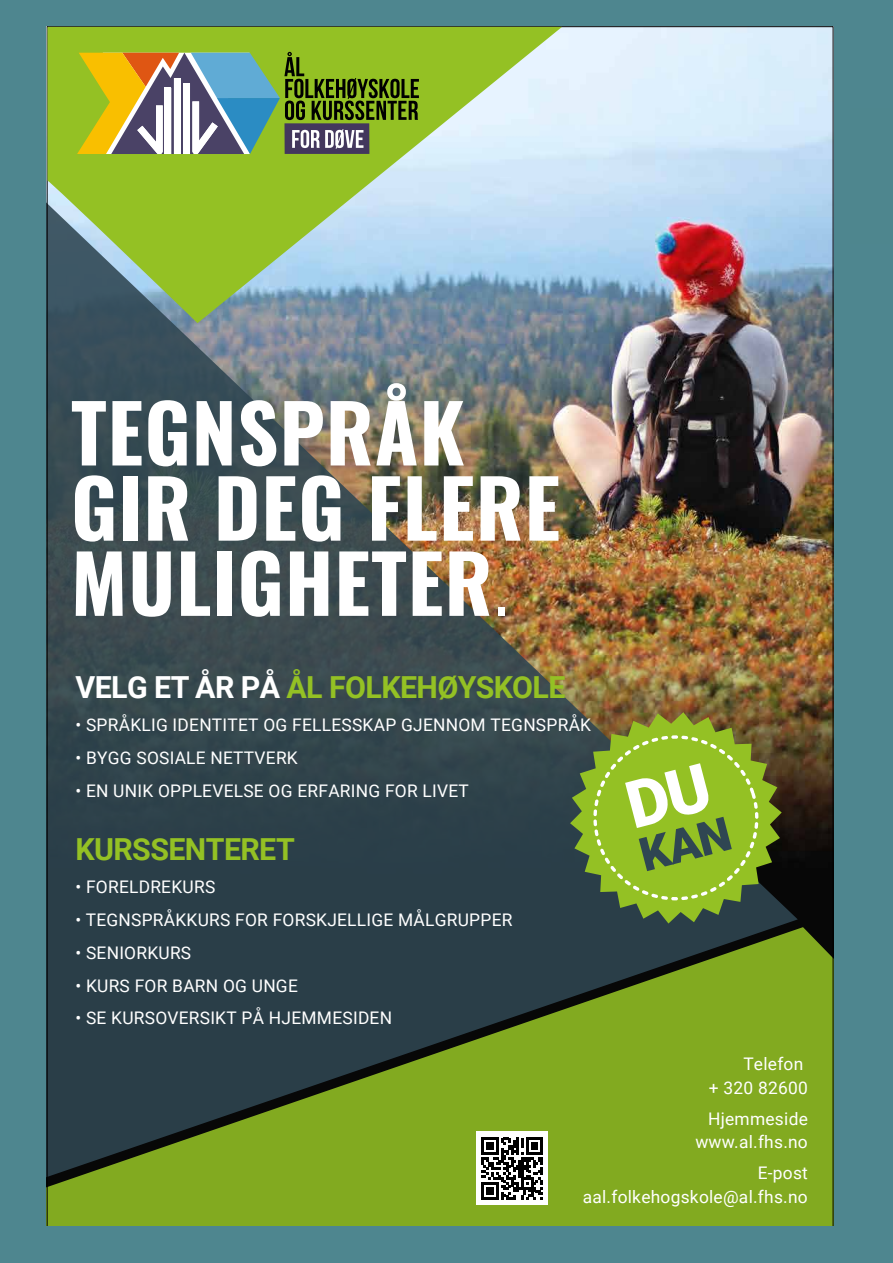
<style>
.page{position:relative;width:893px;height:1263px;background:#4e868f}
.page>*{position:absolute;margin:0;border:0;box-sizing:border-box;transform-origin:0 0}
.t1{font:700 79.5px/75.2px "Oswald";letter-spacing:.015em;color:#fff}
.t2{font:700 30.45px "Roboto";letter-spacing:-.02em;color:#94c124}
.t3{font:17.4px/23.1px "Roboto";letter-spacing:.015em;color:#fff;text-align:right}
.s1{font-weight:300}
.s2{color:#fff}
</style>
<div class="page">
<img style="left:47px;top:26px;width:786px;height:1199px">
<svg style="left:48px;top:27px;width:514px;height:296px;background:#9dc08c"></svg>
<svg style="left:77px;top:52px;width:342px;height:127px;background:#899f4e"></svg>
<div style="left:183px;top:83px;width:7px;height:71px;background:#fff"></div>
<div style="left:174px;top:78px;width:7px;height:76px;background:#fff"></div>
<div style="left:165px;top:88px;width:6px;height:66px;background:#fff"></div>
<svg style="left:570px;top:712px;width:212px;height:211px;background:#7d9c2f"></svg>
<h1 class="t1" style="left:71px;top:398px;width:491px">TEGNSPRÅK<br>GIR DEG FLERE<br>MULIGHETER<span class="s1">.</span></h1>
<h2 class="t2" style="left:75px;top:666px;width:492px"><span class="s2">VELG ET ÅR PÅ</span> ÅL FOLKEHØYSKOLE</h2>
<p class="t3" style="left:75px;top:713px;width:517px">• SPRÅKLIG IDENTITET OG FELLESSKAP GJENNOM TEGNSPRÅK</p>
<p class="t3" style="left:75px;top:745px;width:224px">• BYGG SOSIALE NETTVERK</p>
<p class="t3" style="left:75px;top:778px;width:395px">• EN UNIK OPPLEVELSE OG ERFARING FOR LIVET</p>
<h2 class="t2" style="left:75px;top:828px;width:221px">KURSSENTERET</h2>
<p class="t3" style="left:75px;top:875px;width:141px">• FORELDREKURS</p>
<p class="t3" style="left:75px;top:908px;width:439px">• TEGNSPRÅKKURS FOR FORSKJELLIGE MÅLGRUPPER</p>
<p class="t3" style="left:75px;top:940px;width:117px">• SENIORKURS</p>
<p class="t3" style="left:75px;top:973px;width:224px">• KURS FOR BARN OG UNGE</p>
<p class="t3" style="left:75px;top:1006px;width:318px">• SE KURSOVERSIKT PÅ HJEMMESIDEN</p>
<p class="t3" style="left:709px;top:1052px;width:100px">Telefon<br>+ 320 82600</p>
<p class="t3" style="left:695px;top:1106px;width:114px">Hjemmeside www.al.fhs.no</p>
<p class="t3" style="left:583px;top:1161px;width:227px">E-post aal.folkehogskole@al.fhs.no</p>
</div>
